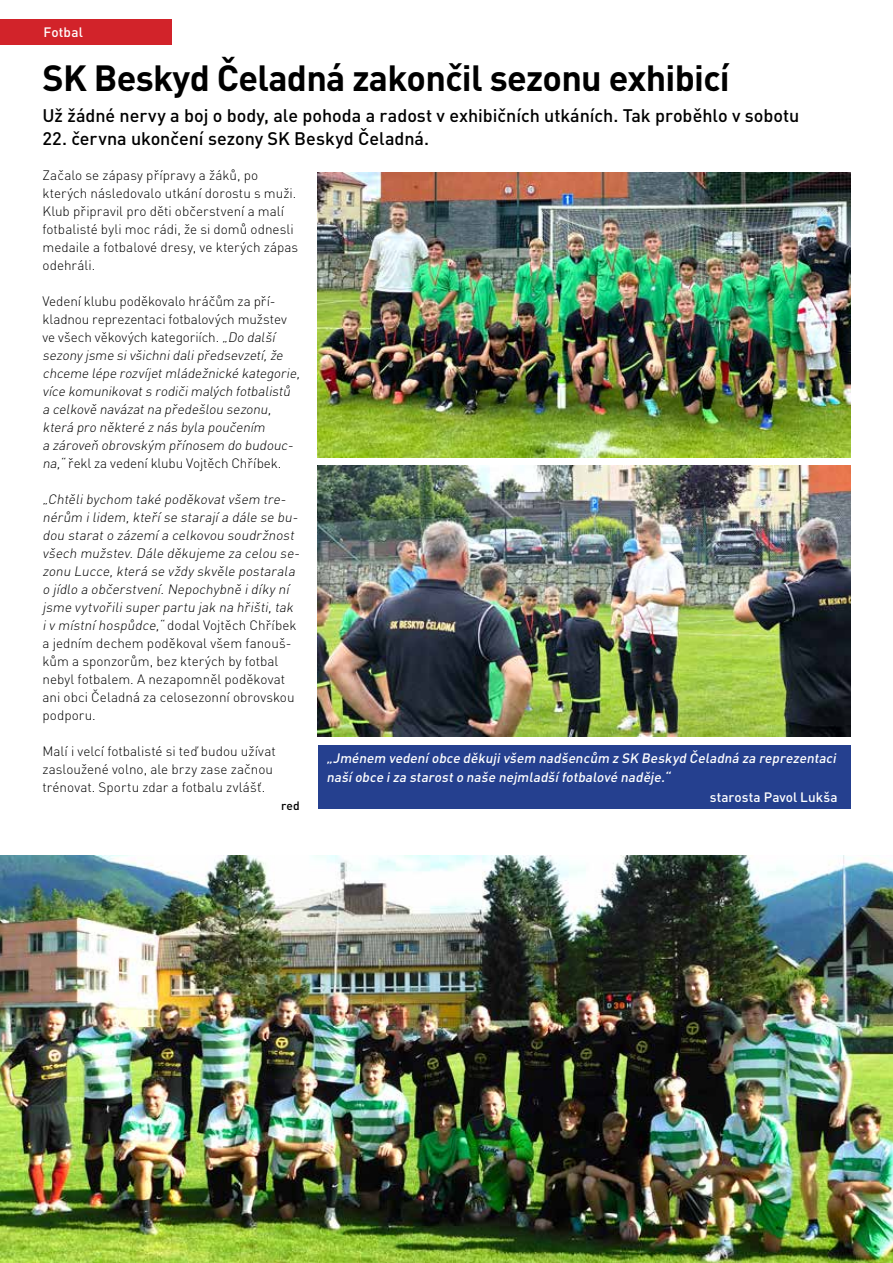
<style>
.page{position:relative;width:893px;height:1263px;background:#fff}
.page>*{position:absolute;margin:0;border:0;box-sizing:border-box;transform-origin:0 0}
.t1{font:700 36px "DIN Pro";letter-spacing:-.02em;color:#000}
.t2{font:500 18px "DIN Pro";letter-spacing:-.005em;color:#000}
.t3{font:italic 300 13.5px/18px "DIN Pro";letter-spacing:-.005em;color:#000}
.t4{font:300 13.5px/18px "DIN Pro";letter-spacing:.005em;color:#000}
.t5{font:italic 500 13.5px/19.5px "DIN Pro";color:#fff}
.t6{font:500 13.5px "DIN Pro";letter-spacing:.015em;color:#fff}
.t7{font:500 12px "DIN Pro";color:#000}
.s1{font-style:normal}
</style>
<div class="page">
<div style="left:0;top:19px;width:171px;height:26px;background:#d2232a"></div>
<img style="left:0;top:856px;width:893px;height:407px">
<img style="left:318px;top:172px;width:532px;height:285px">
<img style="left:318px;top:466px;width:532px;height:271px">
<div style="left:318px;top:745px;width:532px;height:64px;background:#25408f"></div>
<p class="t6" style="left:44px;top:23px;width:41px">Fotbal</p>
<h1 class="t1" style="left:43px;top:54px;width:689px">SK Beskyd Čeladná zakončil sezonu exhibicí</h1>
<h2 class="t2" style="left:43px;top:104px;width:758px">Už žádné nervy a boj o body, ale pohoda a radost v exhibičních utkáních. Tak proběhlo v sobotu</h2>
<h2 class="t2" style="left:43px;top:127px;width:388px">22. června ukončení sezony SK Beskyd Čeladná.</h2>
<p class="t4" style="left:43px;top:166px;width:257px">Začalo se zápasy přípravy a žáků, po kterých následovalo utkání dorostu s muži.<br>Klub připravil pro děti občerstvení a malí fotbalisté byli moc rádi, že si domů odnesli medaile a fotbalové dresy, ve kterých zápas odehráli.</p>
<p class="t3" style="left:43px;top:292px;width:261px"><span class="s1">Vedení klubu poděkovalo hráčům za pří&shy;kladnou reprezentaci fotbalových mužstev ve všech věkových kategoriích.</span> „Do další sezony jsme sivšichnidalipředsevzetí,že chceme lépe rozvíjetmládežnické kategorie, více komunikovats rodičimalých fotbalistů a celkově navázatna předešlou sezonu, která pro některé z nás byla poučením<br>a zároveň obrovským přínosem do budouc&shy;na,“ <span class="s1">řekl za vedení klubu Vojtěch Chříbek.</span></p>
<p class="t3" style="left:43px;top:490px;width:261px">„Chtělibychom také poděkovatvšem tre&shy;nérům ilidem,kteříse starajía dále se bu&shy;dou starato zázemía celkovou soudržnost všech mužstev.Dále děkujeme za celou se&shy;zonu Lucce,která se vždy skvěle postarala o jídlo a občerstvení.Nepochybně idíky ní jsme vytvořilisuper partu jak na hřišti,tak iv místníhospůdce,“ <span class="s1">dodal Vojtěch Chříbek a jedním dechem poděkoval všem fanouš&shy;kům a sponzorům, bez kterých by fotbal nebyl fotbalem. A nezapomněl poděkovat ani obci Čeladná za celosezonní obrovskou podporu.</span></p>
<p class="t4" style="left:43px;top:742px;width:235px">Malí i velcí fotbalisté si teď budou užívat zasloužené volno, ale brzy zase začnou trénovat. Sportu zdar a fotbalu zvlášť.</p>
<p class="t7" style="left:281px;top:798px;width:20px">red</p>
<p class="t5" style="left:326px;top:748px;width:514px">„Jménem vedeníobce děkujivšem nadšencům z SK Beskyd Čeladná za reprezentaci našíobce iza starosto naše nej mladšífotbalové naděje.“</p>
<p class="t6" style="left:710px;top:788px;width:129px">starosta Pavol Lukša</p>
</div>
